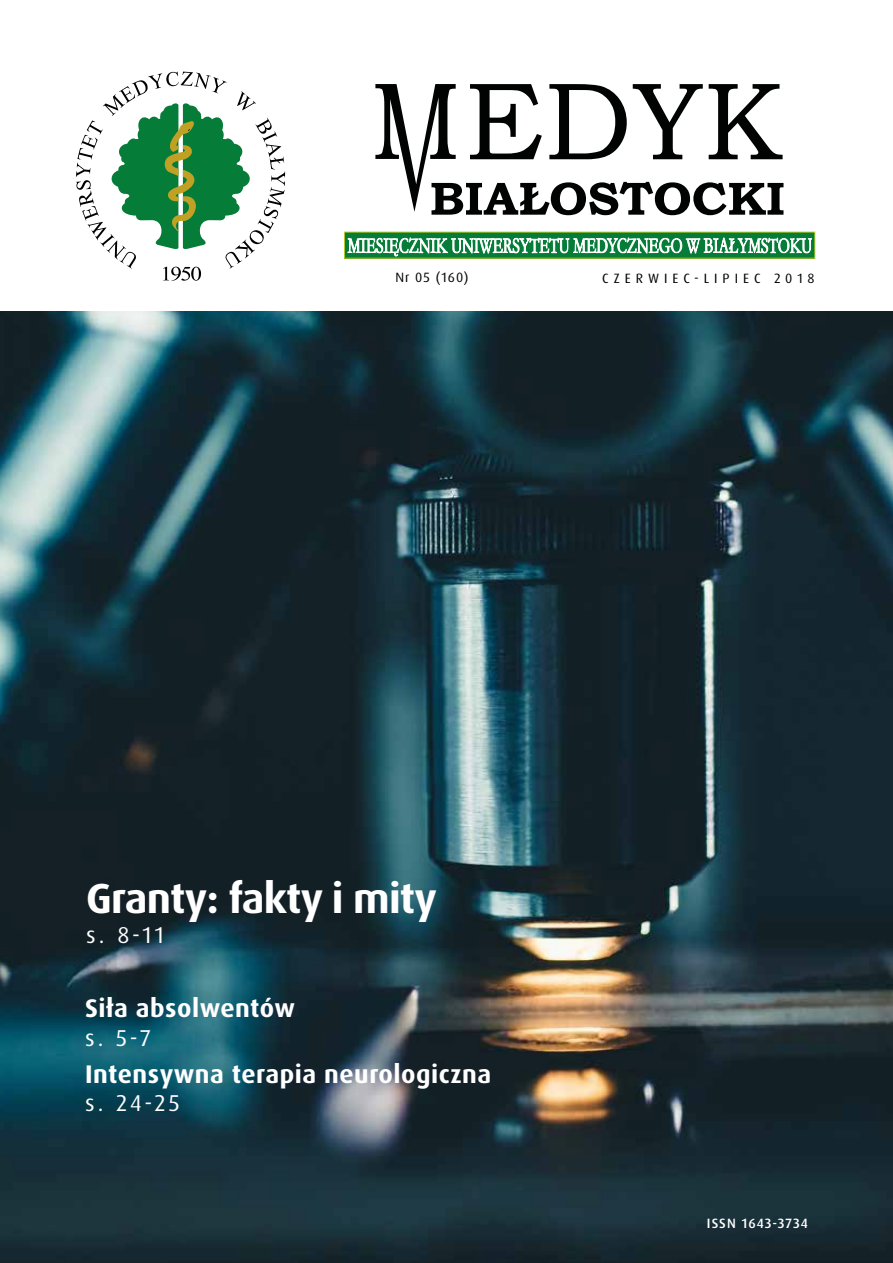
<style>
.page{position:relative;width:893px;height:1263px;background:#fff}
.page>*{position:absolute;margin:0;border:0;box-sizing:border-box;transform-origin:0 0}
.t1{font:700 42px "Dax Pro";letter-spacing:-.02em;color:#fff}
.t2{font:700 25.5px "Dax Pro";letter-spacing:.02em;color:#fff}
.t3{font:22.95px "Dax Pro";color:#fff}
.t4{font:13.5px "Dax Pro";letter-spacing:.37em;color:#000}
.t5{font:500 13.5px "Dax Pro";letter-spacing:.08em;color:#fff}
</style>
<div class="page">
<img style="left:0;top:311px;width:893px;height:952px">
<svg style="left:347px;top:231px;width:465px;height:28px"></svg>
<svg style="left:375px;top:84px;width:408px;height:131px"></svg>
<svg style="left:76px;top:72px;width:209px;height:209px"></svg>
<p class="t4" style="left:395px;top:269px;width:75px">Nr 05 (160)</p>
<p class="t4" style="left:602px;top:269px;width:214px">CZERWIEC-LIPIEC 2018</p>
<h1 class="t1" style="left:86px;top:872px;width:352px">Granty: fakty i mity</h1>
<p class="t3" style="left:86px;top:920px;width:80px">s. 8-11</p>
<p class="t2" style="left:85px;top:992px;width:212px">Siła absolwentów</p>
<p class="t3" style="left:85px;top:1023px;width:67px">s. 5-7</p>
<p class="t2" style="left:85px;top:1057px;width:408px">Intensywna terapia neurologiczna</p>
<p class="t3" style="left:85px;top:1088px;width:96px">s. 24-25</p>
<p class="t5" style="left:707px;top:1215px;width:103px">ISSN 1643-3734</p>
</div>
